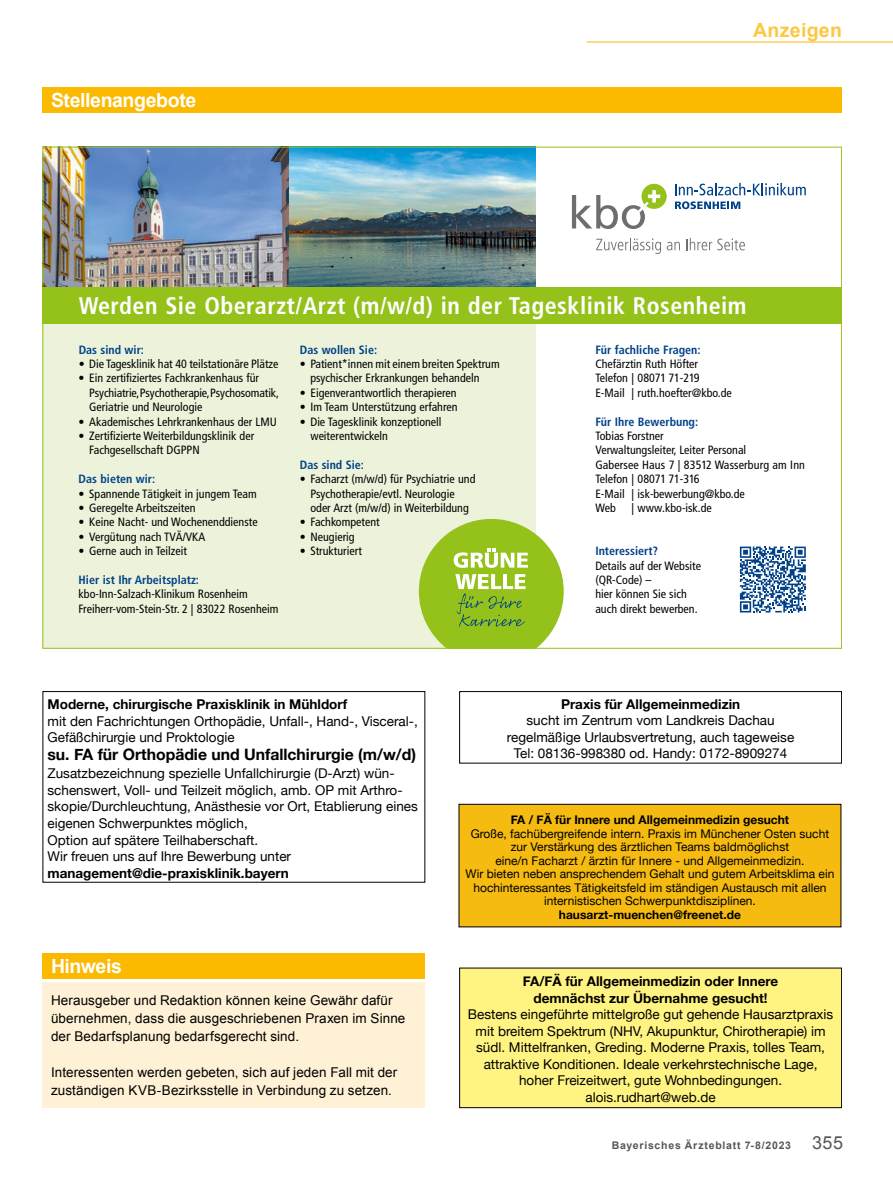
<style>
.page{position:relative;width:893px;height:1191px;background:#fff}
.page>*{position:absolute;margin:0;border:0;box-sizing:border-box;transform-origin:0 0}
.t1{font:700 condensed 24px "Frutiger";letter-spacing:.02em;color:#fff}
.t2{font:700 19.5px "Arial";letter-spacing:-.02em;color:#fff}
.t3{font:700 19.5px "Arial";letter-spacing:.015em;color:#fdc742}
.t4{font:700 15.75px "Helvetica Neue";color:#000}
.t5{font:13.5px/16.5px "Helvetica Neue";color:#000}
.t6{font:13.5px/18px "Arial";letter-spacing:.005em;color:#000}
.t7{font:700 13.5px/16.5px "Helvetica Neue";color:#000;text-align:center}
.t8{font:condensed 12px/14.4px "Frutiger";color:#000}
.t9{font:12px/13.5px "Helvetica Neue";color:#000;text-align:center}
.t10{font:700 condensed 12px "Frutiger";color:#004188}
.t11{font:700 12px "Helvetica Neue";color:#000}
.t12{font:700 10.5px "Arial";letter-spacing:.07em;color:#565655}
.s1{font-weight:400;font-size:18px}
</style>
<div class="page">
<hr style="left:587px;top:41px;width:306px;height:2px;background:#fece5f">
<div style="left:43px;top:87px;width:799px;height:26px;background:#fbb900"></div>
<div style="left:43px;top:982px;width:382px;height:126px;background:#fff1d6"></div>
<div style="left:43px;top:952px;width:382px;height:26px;background:#fbb900"></div>
<div style="left:43px;top:323px;width:493px;height:325px;background:#ecf3da"></div>
<img style="left:45px;top:149px;width:491px;height:138px">
<svg style="left:572px;top:184px;width:95px;height:45px"></svg>
<svg style="left:675px;top:183px;width:131px;height:12px"></svg>
<svg style="left:675px;top:201px;width:65px;height:8px"></svg>
<svg style="left:596px;top:238px;width:65px;height:16px"></svg>
<svg style="left:667px;top:242px;width:13px;height:8px"></svg>
<svg style="left:686px;top:238px;width:59px;height:12px"></svg>
<svg style="left:740px;top:546px;width:66px;height:66px"></svg>
<svg style="left:419px;top:519px;width:145px;height:127px"></svg>
<div style="left:43px;top:287px;width:799px;height:36px;background:#94c11a"></div>
<div style="left:43px;top:691px;width:382px;height:191px;border:1px solid #000"></div>
<div style="left:459px;top:691px;width:383px;height:72px;border:1px solid #000"></div>
<div style="left:459px;top:804px;width:382px;height:123px;background:#f6bb10"></div>
<div style="left:459px;top:804px;width:382px;height:123px;border:1px solid #000"></div>
<div style="left:460px;top:968px;width:382px;height:139px;background:#fff481"></div>
<div style="left:459px;top:967px;width:383px;height:141px;border:1px solid #000"></div>
<h2 class="t2" style="left:51px;top:87px;width:147px">Stellenangebote</h2>
<h2 class="t3" style="left:753px;top:17px;width:90px">Anzeigen</h2>
<h1 class="t1" style="left:79px;top:291px;width:669px">Werden Sie Oberarzt/Arzt (m/w/d) in der Tagesklinik Rosenheim</h1>
<p class="t10" style="left:79px;top:342px;width:67px">Das sind wir:</p>
<p class="t8" style="left:79px;top:357px;width:201px">• Die Tagesklinik hat 40 teilstationäre Plätze</p>
<p class="t8" style="left:89px;top:371px;width:191px;text-indent:-11px">• Ein zertifiziertes Fachkrankenhaus für<br>Psychiatrie,Psychotherapie,Psychosomatik,<br>Geriatrie und Neurologie</p>
<p class="t8" style="left:79px;top:414px;width:200px">• Akademisches Lehrkrankenhaus der LMU</p>
<p class="t8" style="left:89px;top:429px;width:166px;text-indent:-11px">• Zertifizierte Weiterbildungsklinik der<br>Fachgesellschaft DGPPN</p>
<p class="t10" style="left:79px;top:472px;width:78px">Das bieten wir:</p>
<p class="t8" style="left:79px;top:486px;width:180px">• Spannende Tätigkeit in jungem Team</p>
<p class="t8" style="left:79px;top:501px;width:118px">• Geregelte Arbeitszeiten</p>
<p class="t8" style="left:79px;top:515px;width:181px">• Keine Nacht- und Wochenenddienste</p>
<p class="t8" style="left:79px;top:529px;width:128px">• Vergütung nach TVÄ/VKA</p>
<p class="t8" style="left:79px;top:544px;width:110px">• Gerne auch in Teilzeit</p>
<p class="t10" style="left:79px;top:573px;width:122px">Hier ist Ihr Arbeitsplatz:</p>
<p class="t8" style="left:79px;top:587px;width:201px">kbo-Inn-Salzach-Klinikum Rosenheim<br>Freiherr-vom-Stein-Str. 2 | 83022 Rosenheim</p>
<p class="t10" style="left:300px;top:342px;width:79px">Das wollen Sie:</p>
<p class="t8" style="left:310px;top:357px;width:191px;text-indent:-11px">• Patient*innen mit einem breiten Spektrum psychischer Erkrankungen behandeln</p>
<p class="t8" style="left:300px;top:385px;width:158px">• Eigenverantwortlich therapieren</p>
<p class="t8" style="left:300px;top:400px;width:159px">• Im Team Unterstützung erfahren</p>
<p class="t8" style="left:310px;top:414px;width:133px;text-indent:-11px">• Die Tagesklinik konzeptionell weiterentwickeln</p>
<p class="t10" style="left:300px;top:457px;width:66px">Das sind Sie:</p>
<p class="t8" style="left:310px;top:472px;width:167px;text-indent:-11px">• Facharzt (m/w/d) für Psychiatrie und<br>Psychotherapie/evtl. Neurologie oder Arzt (m/w/d) in Weiterbildung</p>
<p class="t8" style="left:300px;top:515px;width:81px">• Fachkompetent</p>
<p class="t8" style="left:300px;top:529px;width:56px">• Neugierig</p>
<p class="t8" style="left:300px;top:544px;width:64px">• Strukturiert</p>
<p class="t10" style="left:595px;top:342px;width:107px">Für fachliche Fragen:</p>
<p class="t8" style="left:595px;top:357px;width:138px">Chefärztin Ruth Höfter<br>Telefon | 08071 71-219<br>E-Mail | ruth.hoefter@kbo.de</p>
<p class="t10" style="left:595px;top:414px;width:104px">Für Ihre Bewerbung:</p>
<p class="t8" style="left:595px;top:429px;width:211px">Tobias Forstner<br>Verwaltungsleiter, Leiter Personal<br>Gabersee Haus 7 | 83512 Wasserburg am Inn<br>Telefon | 08071 71-316<br>E-Mail | isk-bewerbung@kbo.de<br>Web</p>
<p class="t8" style="left:631px;top:501px;width:82px">| www.kbo-isk.de</p>
<p class="t10" style="left:595px;top:544px;width:64px">Interessiert?</p>
<p class="t8" style="left:595px;top:558px;width:107px">Details auf der Website (QR-Code) –<br>hier können Sie sich auch direkt bewerben.</p>
<p class="t7" style="left:48px;top:696px;width:301px">Moderne, chirurgische Praxisklinik in Mühldorf</p>
<p class="t5" style="left:48px;top:713px;width:372px">mit den Fachrichtungen Orthopädie, Unfall-, Hand-, Visceral-,<br>Gefäßchirurgie und Proktologie</p>
<h3 class="t4" style="left:48px;top:742px;width:370px">su. FA für Orthopädie und Unfallchirurgie (m/w/d)</h3>
<p class="t5" style="left:48px;top:766px;width:372px">Zusatzbezeichnung spezielle Unfallchirurgie (D-Arzt) wün&shy;schenswert, Voll- und Teilzeit möglich, amb. OP mit Arthro&shy;skopie/Durchleuchtung, Anästhesie vor Ort, Etablierung eines eigenen Schwerpunktes möglich,<br>Option auf spätere Teilhaberschaft.<br>Wir freuen uns auf Ihre Bewerbung unter</p>
<p class="t7" style="left:48px;top:864px;width:243px">management@die-praxisklinik.bayern</p>
<h2 class="t2" style="left:51px;top:953px;width:72px">Hinweis</h2>
<p class="t6" style="left:51px;top:991px;width:356px">Herausgeber und Redaktion können keine Gewähr dafür übernehmen, dass die ausgeschriebenen Praxen im Sinne der Bedarfsplanung bedarfsgerecht sind.</p>
<p class="t6" style="left:51px;top:1063px;width:348px">Interessenten werden gebeten, sich auf jeden Fall mit der zuständigen KVB-Bezirksstelle in Verbindung zu setzen.</p>
<p class="t7" style="left:561px;top:696px;width:181px">Praxis für Allgemeinmedizin</p>
<p class="t5" style="left:507px;top:713px;width:289px;text-align:center">sucht im Zentrum vom Landkreis Dachau regelmäßige Urlaubsvertretung, auch tageweise<br>Tel: 08136-998380 od. Handy: 0172-8909274</p>
<p class="t11" style="left:511px;top:810px;width:280px">FA / FÄ für Innere und Allgemeinmedizin gesucht</p>
<p class="t9" style="left:466px;top:827px;width:370px">Große, fachübergreifende intern. Praxis im Münchener Osten sucht zur Verstärkung des ärztlichen Teams baldmöglichst<br>eine/n Facharzt / ärztin für Innere - und Allgemeinmedizin.<br>Wir bieten neben ansprechendem Gehalt und gutem Arbeitsklima ein hochinteressantes Tätigkeitsfeld im ständigen Austausch mit allen internistischen Schwerpunktdisziplinen.</p>
<p class="t11" style="left:559px;top:905px;width:184px">hausarzt-muenchen@freenet.de</p>
<p class="t7" style="left:523px;top:973px;width:257px">FA/FÄ für Allgemeinmedizin oder Innere demnächst zur Übernahme gesucht!</p>
<p class="t5" style="left:468px;top:1006px;width:367px;text-align:center">Bestens eingeführte mittelgroße gut gehende Hausarztpraxis mit breitem Spektrum (NHV, Akupunktur, Chirotherapie) im südl. Mittelfranken, Greding. Moderne Praxis, tolles Team, attraktive Konditionen. Ideale verkehrstechnische Lage, hoher Freizeitwert, gute Wohnbedingungen. alois.rudhart@web.de</p>
<p class="t12" style="left:612px;top:1138px;width:233px">Bayerisches Ärzteblatt 7-8/2023 <span class="s1">355</span></p>
</div>
